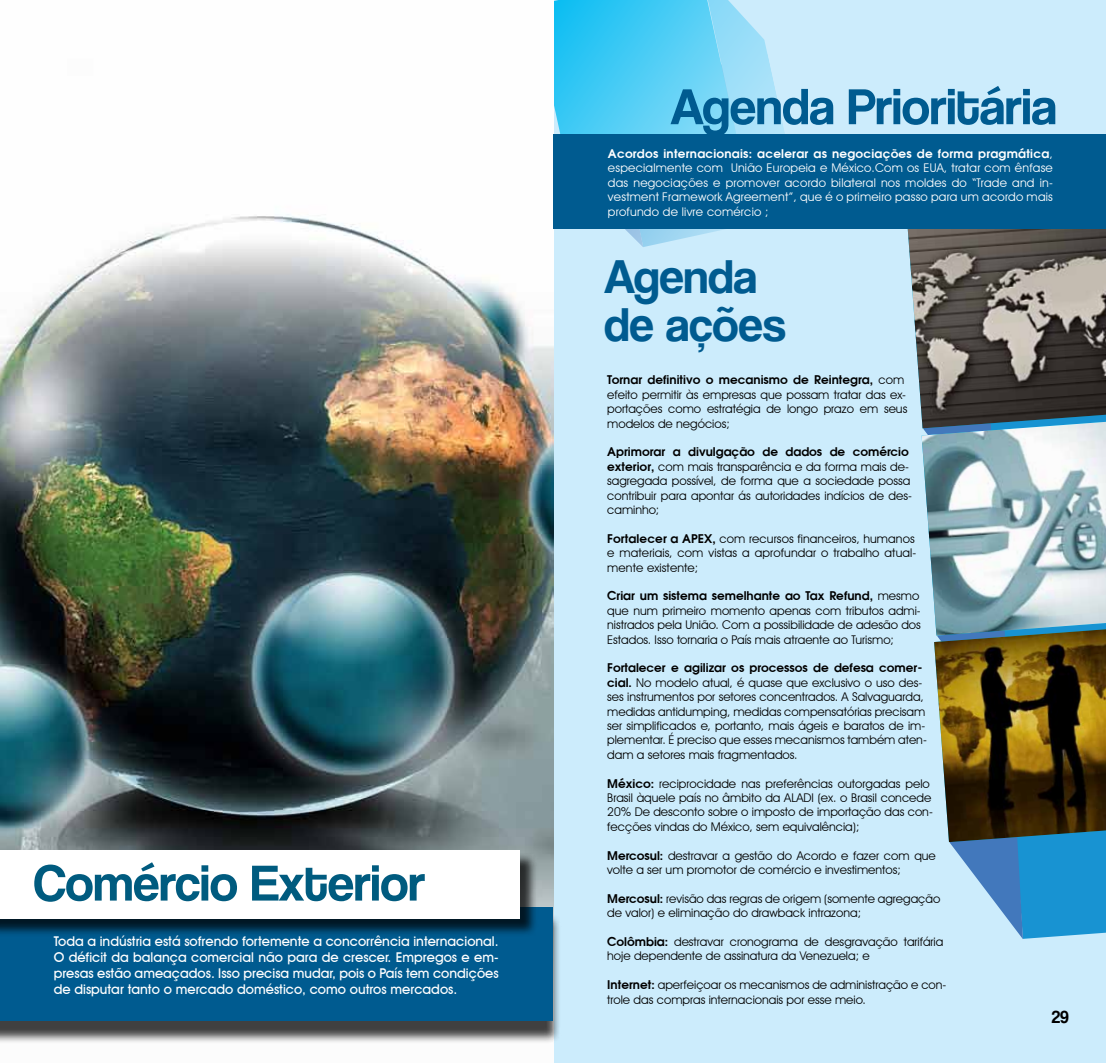
<style>
.page{position:relative;width:1106px;height:1063px;background:#fff}
.page>*{position:absolute;margin:0;border:0;box-sizing:border-box;transform-origin:0 0}
.t1{font:52.5px "Coolvetica Rg";color:#005b90}
.t2{font:52.5px "Coolvetica Rg";color:#005b7f}
.t3{font:48.9px/48.9px "Coolvetica Rg";color:#005b90}
.t4{font:18px "Coolvetica Rg";color:#000}
.t5{font:500 13.5px/16.2px "Avant Garde IT Cby BT";color:#fff;text-align:justify}
.t6{font:12px/14.4px "Avant Garde IT Cby BT";color:#000}
.t7{font:12px/14.4px "Avant Garde IT Cby BT";letter-spacing:.02em;color:#fff;text-align:justify}
.t8{font:600 12px "Avant Garde";color:#000}
.t9{font:600 12px "Avant Garde";letter-spacing:.02em;color:#fff}
.s1{font-family:"Avant Garde IT Cby BT";font-weight:400}
.s2{font-family:"Avant Garde";font-weight:600}
</style>
<div class="page">
<div style="left:553px;top:0;width:553px;height:1063px;background:#ccecfc"></div>
<svg style="left:907px;top:228px;width:199px;height:711px"></svg>
<img style="left:934px;top:629px;width:172px;height:213px">
<svg style="left:554px;top:0;width:248px;height:247px"></svg>
<img style="left:0;top:0;width:554px;height:1063px">
<div style="left:0;top:913px;width:561px;height:131px;background:#000;opacity:.75"></div>
<div style="left:0;top:907px;width:553px;height:113px;background:#005b90"></div>
<div style="left:0;top:853px;width:538px;height:84px;background:#000;opacity:.75"></div>
<div style="left:0;top:850px;width:519px;height:68px;background:#fff"></div>
<div style="left:554px;top:134px;width:552px;height:94px;background:#005b90"></div>
<h1 class="t2" style="left:33px;top:852px;width:393px">Comércio Exterior</h1>
<p class="t5" style="left:54px;top:933px;width:446px">Toda a indústria está sofrendo fortemente a concorrência internacional.<br>O déficit da balança comercial não para de crescer. Empregos e em&shy;presas estão ameaçados. Isso precisa mudar, pois o País tem condições de disputar tanto o mercado doméstico, como outros mercados.</p>
<h1 class="t1" style="left:670px;top:76px;width:388px">Agenda Prioritária</h1>
<p class="t9" style="left:608px;top:146px;width:446px">Acordos internacionais: acelerar as negociações de forma pragmática<span class="s1">,</span></p>
<p class="t7" style="left:608px;top:161px;width:446px">especialmente com União Europeia e México.Com os EUA, tratar com ênfase das negociações e promover acordo bilateral nos moldes do “Trade and in&shy;vestment Framework Agreement”, que é o primeiro passo para um acordo mais profundo de livre comércio ;</p>
<h2 class="t3" style="left:604px;top:251px;width:183px">Agenda de ações</h2>
<p class="t8" style="left:607px;top:372px;width:298px">Tornar definitivo o mecanismo de Reintegra, <span class="s1">com</span></p>
<p class="t6" style="left:607px;top:387px;width:301px">efeito permitir às empresas que possam tratar das ex&shy;portações como estratégia de longo prazo em seus modelos de negócios;</p>
<p class="t8" style="left:607px;top:444px;width:303px">Aprimorar a divulgação de dados de comércio</p>
<p class="t6" style="left:607px;top:459px;width:306px"><span class="s2">exterior,</span> com mais transparência e da forma mais de&shy;sagregada possível, de forma que a sociedade possa contribuir para apontar ás autoridades indícios de des&shy;caminho;</p>
<p class="t6" style="left:607px;top:531px;width:310px"><span class="s2">Fortalecer a APEX,</span> com recursos financeiros, humanos e materiais, com vistas a aprofundar o trabalho atual&shy;mente existente;</p>
<p class="t8" style="left:607px;top:588px;width:314px">Criar um sistema semelhante ao Tax Refund, <span class="s1">mesmo</span></p>
<p class="t6" style="left:607px;top:603px;width:315px;text-align:justify">que num primeiro momento apenas com tributos admi&shy;nistrados pela União. Com a possibilidade de adesão dos Estados. Isso tornaria o País mais atraente ao Turismo;</p>
<p class="t8" style="left:607px;top:660px;width:316px">Fortalecer e agilizar os processos de defesa comer-</p>
<p class="t6" style="left:607px;top:675px;width:321px"><span class="s2">cial.</span> No modelo atual, é quase que exclusivo o uso des&shy;ses instrumentos por setores concentrados. A Salvaguarda, medidas antidumping, medidas compensatórias precisam ser simplificados e, portanto, mais ágeis e baratos de im&shy;plementar. É preciso que esses mecanismos também aten&shy;dam a setores mais fragmentados.</p>
<p class="t6" style="left:607px;top:776px;width:327px"><span class="s2">México:</span> reciprocidade nas preferências outorgadas pelo Brasil àquele país no âmbito da ALADI (ex. o Brasil concede 20% De desconto sobre o imposto de importação das con&shy;fecções vindas do México, sem equivalência);</p>
<p class="t6" style="left:607px;top:848px;width:330px"><span class="s2">Mercosul:</span> destravar a gestão do Acordo e fazer com que volte a ser um promotor de comércio e investimentos;</p>
<p class="t6" style="left:607px;top:891px;width:335px"><span class="s2">Mercosul:</span> revisão das regras de origem (somente agregação de valor) e eliminação do drawback intrazona;</p>
<p class="t6" style="left:607px;top:934px;width:337px"><span class="s2">Colômbia:</span> destravar cronograma de desgravação tarifária hoje dependente de assinatura da Venezuela; e</p>
<p class="t6" style="left:607px;top:978px;width:341px"><span class="s2">Internet:</span> aperfeiçoar os mecanismos de administração e con&shy;trole das compras internacionais por esse meio.</p>
<h3 class="t4" style="left:1052px;top:1006px;width:18px">29</h3>
</div>
